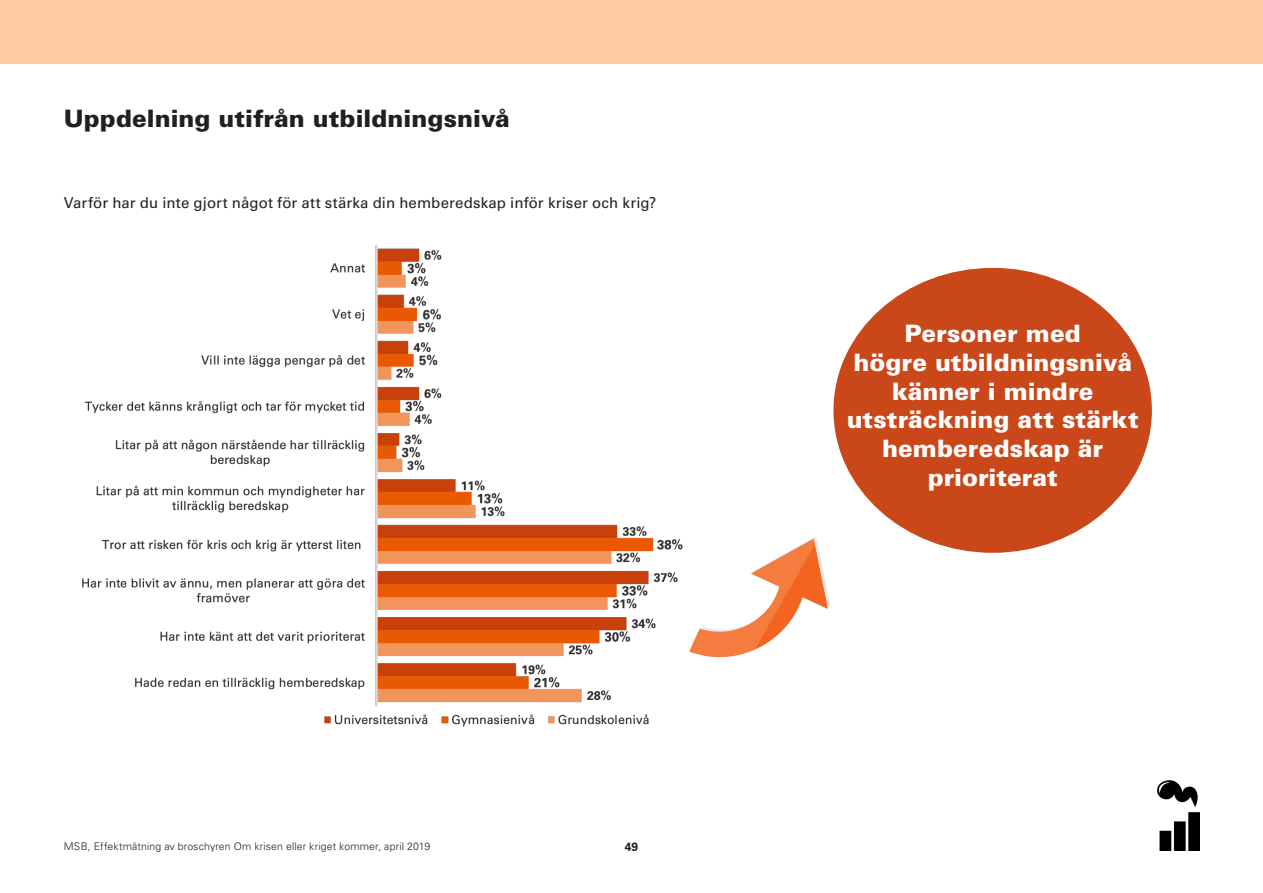
<style>
.page{position:relative;width:1263px;height:893px;background:#fff}
.page>*{position:absolute;margin:0;border:0;box-sizing:border-box;transform-origin:0 0}
.underrubrik{font:900 24px/28.8px "Univers LT Std";color:#fff;text-align:center}
.underrubrik-2{font:900 24px "Univers LT Std";color:#231f20}
.Frågeställning{font:15px "Univers LT Std";letter-spacing:.01em;color:#231f20}
.t1{font:700 12px "Univers LT Std";color:#231f20}
.t2{font:300 10.5px "Univers LT Std";letter-spacing:.015em;color:#231f20}
</style>
<div class="page">
<div style="left:0;top:0;width:1263px;height:64px;background:#fccba4"></div>
<img style="left:1157px;top:780px;width:43px;height:70px">
<img style="left:82px;top:244px;width:601px;height:483px">
<div style="left:833px;top:268px;width:319px;height:285px;background:#ca471a;border-radius:50%"></div>
<svg style="left:689px;top:537px;width:141px;height:120px"></svg>
<p class="underrubrik-2" style="left:64px;top:103px;width:448px">Uppdelning utifrån utbildningsnivå</p>
<p class="Frågeställning" style="left:64px;top:194px;width:594px">Varför har du inte gjort något för att stärka din hemberedskap inför kriser och krig?</p>
<p class="t2" style="left:64px;top:840px;width:368px">MSB, Effektmätning av broschyren Om krisen eller kriget kommer, april 2019</p>
<p class="t1" style="left:625px;top:840px;width:15px">49</p>
<p class="underrubrik" style="left:904px;top:319px;width:178px">Personer med</p>
<p class="underrubrik" style="left:847px;top:348px;width:293px">högre utbildningsnivå känner i mindre utsträckning att stärkt hemberedskap är prioriterat</p>
</div>
